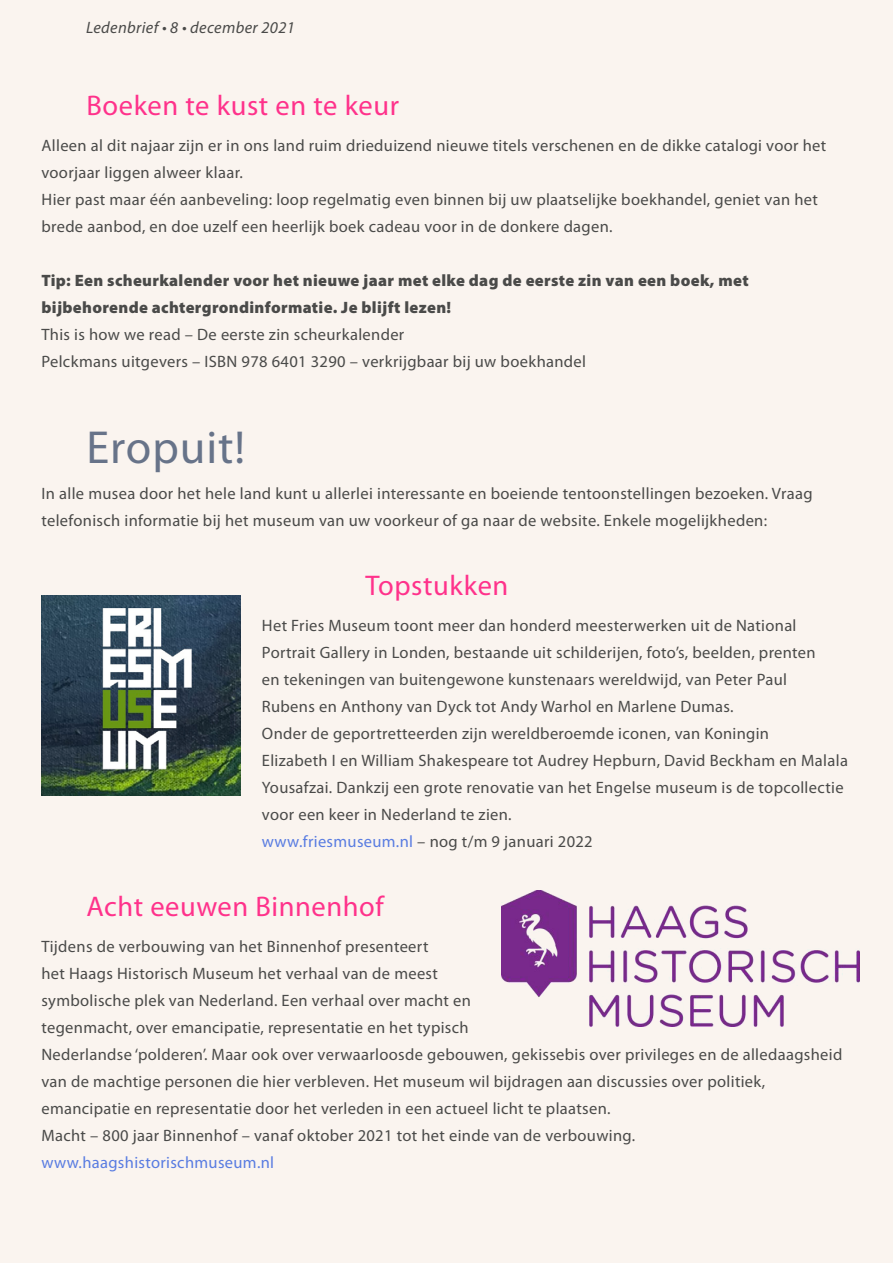
<style>
.page{position:relative;width:893px;height:1263px;background:#faf4ef}
.page>*{position:absolute;margin:0;border:0;box-sizing:border-box;transform-origin:0 0}
.t1{font:46.5px "Myriad Pro";letter-spacing:.02em;color:#677389}
.t2{font:28.5px "Myriad Pro";letter-spacing:.02em;color:#ff328b}
.t3{font:16.5px/27px "Myriad Pro";letter-spacing:.02em;color:#4a4a49}
.t4{font:900 16.5px/27px "Myriad Pro";letter-spacing:.02em;color:#4a4a49}
.t5{font:16.5px "Myriad Pro";letter-spacing:.02em;color:#597ce1}
.t6{font:italic 16.5px "Myriad Pro";letter-spacing:.02em;color:#4a4a49}
.s1{color:#597ce1}
</style>
<div class="page">
<img style="left:41px;top:596px;width:200px;height:199px">
<img style="left:502px;top:891px;width:357px;height:136px">
<p class="t6" style="left:86px;top:19px;width:210px">Ledenbrief • 8 • december 2021</p>
<h2 class="t2" style="left:86px;top:90px;width:314px">Boeken te kust en te keur</h2>
<p class="t3" style="left:41px;top:132px;width:786px">Alleen al dit najaar zijn er in ons land ruim drieduizend nieuwe titels verschenen en de dikke catalogi voor het voorjaar liggen alweer klaar.<br>Hier past maar één aanbeveling: loop regelmatig even binnen bij uw plaatselijke boekhandel, geniet van het brede aanbod, en doe uzelf een heerlijk boek cadeau voor in de donkere dagen.</p>
<p class="t4" style="left:41px;top:267px;width:709px">Tip: Een scheurkalender voor het nieuwe jaar met elke dag de eerste zin van een boek, met bijbehorende achtergrondinformatie. Je blijft lezen!</p>
<p class="t3" style="left:41px;top:321px;width:546px">This is how we read – De eerste zin scheurkalender<br>Pelckmans uitgevers – ISBN 978 6401 3290 – verkrijgbaar bij uw boekhandel</p>
<h1 class="t1" style="left:86px;top:422px;width:160px">Eropuit!</h1>
<p class="t3" style="left:41px;top:480px;width:773px">In alle musea door het hele land kunt u allerlei interessante en boeiende tentoonstellingen bezoeken. Vraag telefonisch informatie bij het museum van uw voorkeur of ga naar de website. Enkele mogelijkheden:</p>
<h2 class="t2" style="left:365px;top:570px;width:144px">Topstukken</h2>
<p class="t3" style="left:262px;top:612px;width:587px">Het Fries Museum toont meer dan honderd meesterwerken uit de National Portrait Gallery in Londen, bestaande uit schilderijen, foto’s, beelden, prenten<br>en tekeningen van buitengewone kunstenaars wereldwijd, van Peter Paul<br>Rubens en Anthony van Dyck tot Andy Warhol en Marlene Dumas.<br>Onder de geportretteerden zijn wereldberoemde iconen, van Koningin<br>Elizabeth I en William Shakespeare tot Audrey Hepburn, David Beckham en Malala Yousafzai. Dankzij een grote renovatie van het Engelse museum is de topcollectie voor een keer in Nederland te zien.<br><span class="s1">www.friesmuseum.nl</span> – nog t/m 9 januari 2022</p>
<h2 class="t2" style="left:86px;top:891px;width:299px">Acht eeuwen Binnenhof</h2>
<p class="t3" style="left:41px;top:933px;width:802px">Tijdens de verbouwing van het Binnenhof presenteert<br>het Haags Historisch Museum het verhaal van de meest<br>symbolische plek van Nederland. Een verhaal over macht en<br>tegenmacht, over emancipatie, representatie en het typisch<br>Nederlandse ‘polderen’. Maar ook over verwaarloosde gebouwen, gekissebis over privileges en de alledaagsheid van de machtige personen die hier verbleven. Het museum wil bijdragen aan discussies over politiek, emancipatie en representatie door het verleden in een actueel licht te plaatsen.<br>Macht – 800 jaar Binnenhof – vanaf oktober 2021 tot het einde van de verbouwing.</p>
<p class="t5" style="left:41px;top:1153px;width:234px">www.haagshistorischmuseum.nl</p>
</div>
